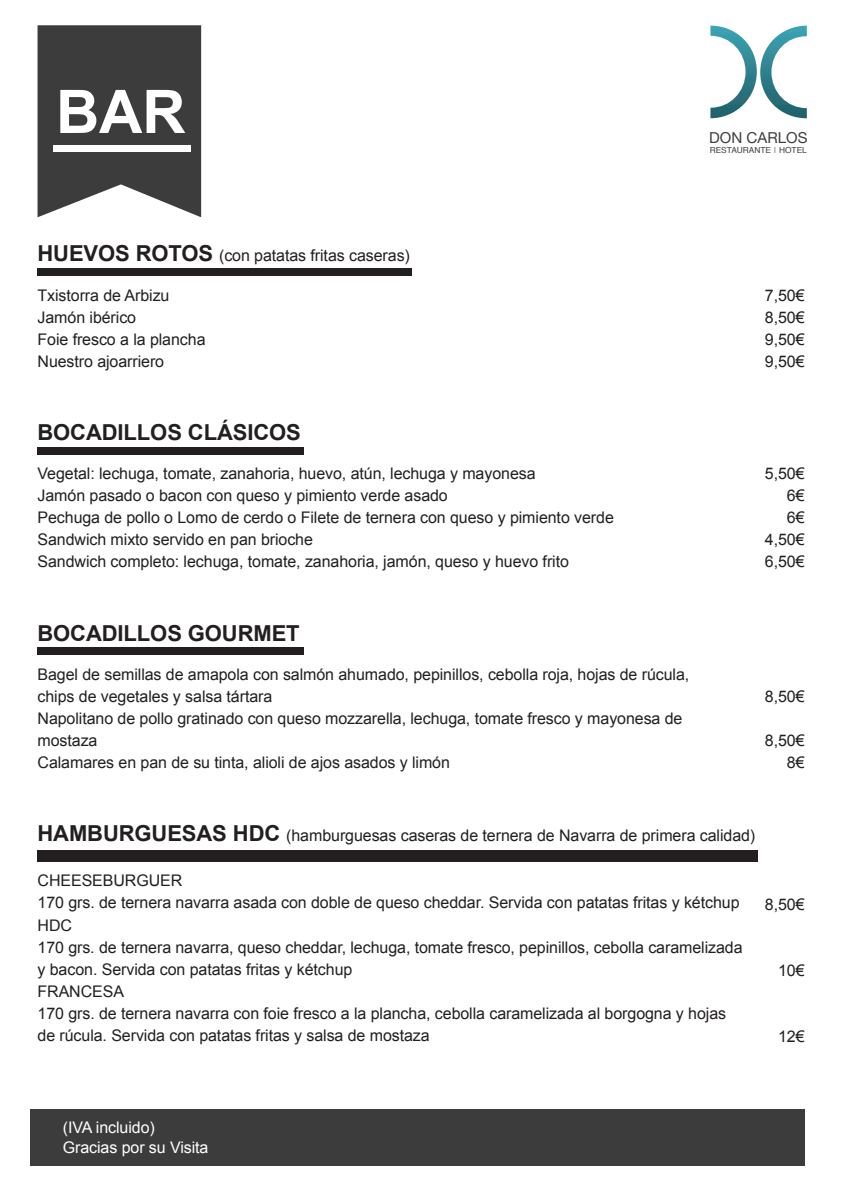
<style>
.page{position:relative;width:842px;height:1191px;background:#fff}
.page>*{position:absolute;margin:0;border:0;box-sizing:border-box;transform-origin:0 0}
.t1{font:700 60.2px "Arial";color:#fff}
.t2{font:700 22px "Arial";letter-spacing:-.005em;color:#231f20}
.t3{font:16px/22px "Arial";letter-spacing:-.005em;color:#231f20}
.t4{font:16px/20px "Arial";letter-spacing:-.005em;color:#fff}
.t5{font:15.2px "Helvetica Neue";color:#3e3e3f}
.t6{font:8.4px "Helvetica";color:#3e3e3f}
.s1{font-weight:700;font-size:22px}
.s2{color:#808285}
</style>
<div class="page">
<svg style="left:38px;top:25px;width:163px;height:192px;background:#4d4d4e"></svg>
<div style="left:31px;top:1108px;width:774px;height:57px;background:#3c3c3d"></div>
<div style="left:53px;top:145px;width:138px;height:7px;background:#fff"></div>
<div style="left:38px;top:268px;width:374px;height:8px;background:#231f20"></div>
<div style="left:38px;top:647px;width:266px;height:8px;background:#231f20"></div>
<div style="left:38px;top:447px;width:266px;height:8px;background:#231f20"></div>
<div style="left:38px;top:850px;width:720px;height:11px;background:#231f20"></div>
<svg style="left:710px;top:26px;width:97px;height:92px"></svg>
<h1 class="t1" style="left:56px;top:78px;width:131px">BAR</h1>
<p class="t3" style="left:38px;top:245px;width:374px"><span class="s1">HUEVOS ROTOS</span> (con patatas fritas caseras)</p>
<p class="t5" style="left:709px;top:128px;width:100px">DON CARLOS</p>
<p class="t6" style="left:710px;top:143px;width:99px">RESTAURANTE <span class="s2">I</span> HOTEL</p>
<p class="t3" style="left:38px;top:284px;width:170px">Txistorra de Arbizu<br>Jamón ibérico<br>Foie fresco a la plancha<br>Nuestro ajoarriero</p>
<p class="t3" style="left:765px;top:284px;width:41px;text-align:justify">7,50€ 8,50€ 9,50€ 9,50€</p>
<h2 class="t2" style="left:38px;top:420px;width:265px">BOCADILLOS CLÁSICOS</h2>
<p class="t3" style="left:38px;top:462px;width:578px">Vegetal: lechuga, tomate, zanahoria, huevo, atún, lechuga y mayonesa<br>Jamón pasado o bacon con queso y pimiento verde asado<br>Pechuga de pollo o Lomo de cerdo o Filete de ternera con queso y pimiento verde Sandwich mixto servido en pan brioche<br>Sandwich completo: lechuga, tomate, zanahoria, jamón, queso y huevo frito</p>
<p class="t3" style="left:765px;top:462px;width:41px;text-align:right">5,50€<br>6€<br>6€<br>4,50€<br>6,50€</p>
<h2 class="t2" style="left:38px;top:620px;width:264px">BOCADILLOS GOURMET</h2>
<p class="t3" style="left:38px;top:663px;width:653px">Bagel de semillas de amapola con salmón ahumado, pepinillos, cebolla roja, hojas de rúcula, chips de vegetales y salsa tártara<br>Napolitano de pollo gratinado con queso mozzarella, lechuga, tomate fresco y mayonesa de mostaza<br>Calamares en pan de su tinta, alioli de ajos asados y limón</p>
<p class="t3" style="left:765px;top:685px;width:41px">8,50€</p>
<p class="t3" style="left:765px;top:729px;width:41px;text-align:right">8,50€<br>8€</p>
<p class="t3" style="left:38px;top:824px;width:719px"><span class="s1">HAMBURGUESAS HDC</span> (hamburguesas caseras de ternera de Navarra de primera calidad)</p>
<p class="t3" style="left:38px;top:870px;width:707px">CHEESEBURGUER<br>170 grs. de ternera navarra asada con doble de queso cheddar. Servida con patatas fritas y kétchup HDC<br>170 grs. de ternera navarra, queso cheddar, lechuga, tomate fresco, pepinillos, cebolla caramelizada y bacon. Servida con patatas fritas y kétchup<br>FRANCESA<br>170 grs. de ternera navarra con foie fresco a la plancha, cebolla caramelizada al borgogna y hojas de rúcula. Servida con patatas fritas y salsa de mostaza</p>
<p class="t3" style="left:765px;top:893px;width:41px">8,50€</p>
<p class="t3" style="left:778px;top:959px;width:28px">10€</p>
<p class="t3" style="left:778px;top:1025px;width:28px">12€</p>
<p class="t4" style="left:63px;top:1117px;width:147px">(IVA incluido)<br>Gracias por su Visita</p>
</div>
